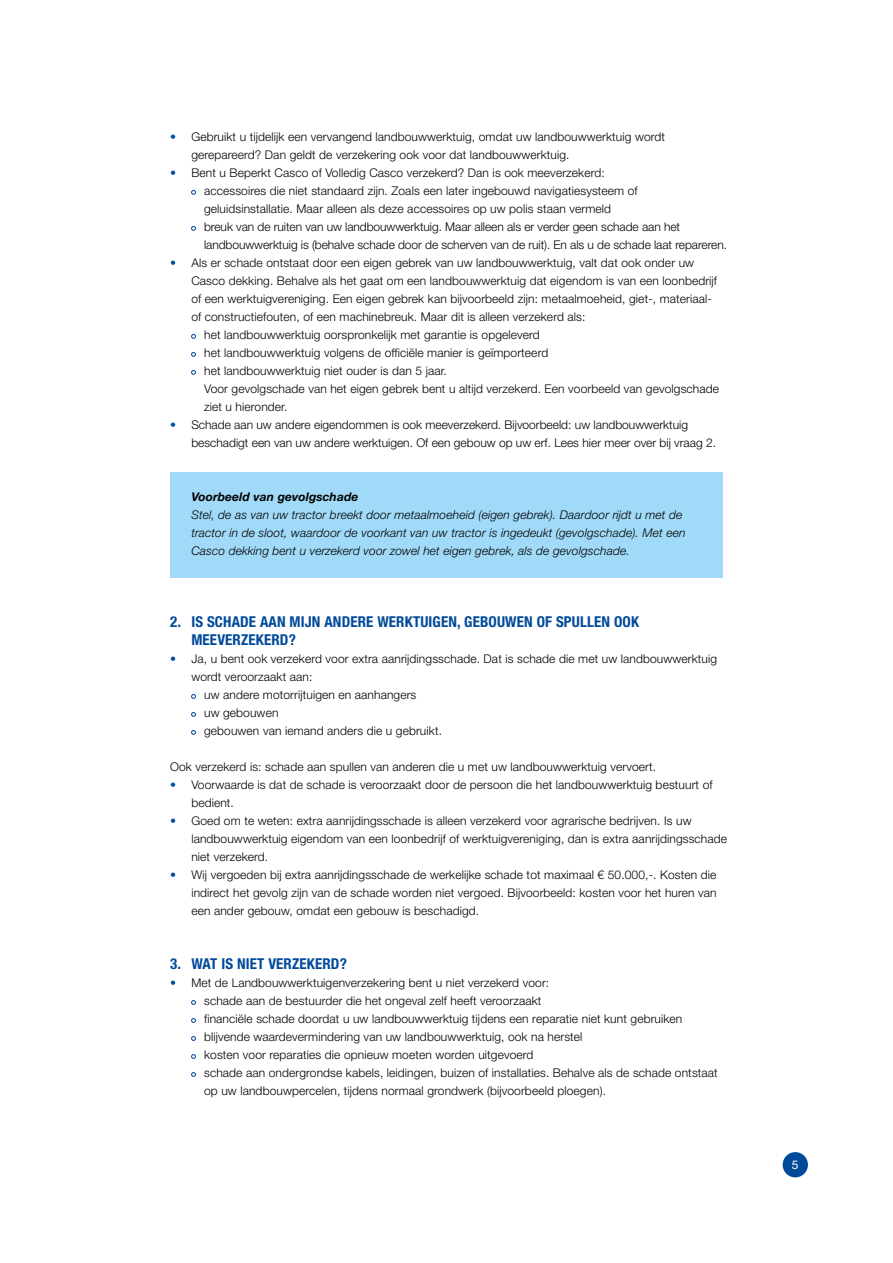
<style>
.page{position:relative;width:893px;height:1263px;background:#fff}
.page>*{position:absolute;margin:0;border:0;box-sizing:border-box;transform-origin:0 0}
.t1{font:700 condensed 15px/18px "Helvetica Neue LT Std";letter-spacing:.01em;color:#004a9a}
.t2{font:300 12px/18px "Helvetica Neue LT Std";letter-spacing:.01em;color:#000}
.t3{font:italic 300 12px/18px "Helvetica Neue LT Std";letter-spacing:.01em;color:#000}
.t4{font:italic 700 12px "Helvetica Neue LT Std";letter-spacing:.01em;color:#000}
.t5{font:12px "Helvetica Neue LT Std";color:#fff}
.s1{color:#004a9a}
</style>
<div class="page">
<div style="left:783px;top:1152px;width:25px;height:25px;background:#004a9a;border-radius:50%"></div>
<div style="left:170px;top:472px;width:553px;height:105px;background:#a1daf8"></div>
<svg style="left:191px;top:190px;width:5px;height:5px"></svg>
<svg style="left:191px;top:226px;width:5px;height:5px"></svg>
<svg style="left:191px;top:334px;width:5px;height:5px"></svg>
<svg style="left:191px;top:352px;width:5px;height:5px"></svg>
<svg style="left:191px;top:370px;width:5px;height:5px"></svg>
<svg style="left:191px;top:694px;width:5px;height:5px"></svg>
<svg style="left:191px;top:712px;width:5px;height:5px"></svg>
<svg style="left:191px;top:730px;width:5px;height:5px"></svg>
<svg style="left:191px;top:1000px;width:5px;height:5px"></svg>
<svg style="left:191px;top:1018px;width:5px;height:5px"></svg>
<svg style="left:191px;top:1036px;width:5px;height:5px"></svg>
<svg style="left:191px;top:1054px;width:5px;height:5px"></svg>
<svg style="left:191px;top:1072px;width:5px;height:5px"></svg>
<p class="t2" style="left:191px;top:127px;width:475px;text-indent:-21px"><span class="s1">•</span> Gebruikt u tijdelijk een vervangend landbouwwerktuig, omdat uw landbouwwerktuig wordt gerepareerd? Dan geldt de verzekering ook voor dat landbouwwerktuig.</p>
<p class="t2" style="left:204px;top:163px;width:524px;text-indent:-34px"><span class="s1">•</span> Bent u Beperkt Casco of Volledig Casco verzekerd? Dan is ook meeverzekerd:<br>accessoires die niet standaard zijn. Zoals een later ingebouwd navigatiesysteem of geluidsinstallatie. Maar alleen als deze accessoires op uw polis staan vermeld<br>breuk van de ruiten van uw landbouwwerktuig. Maar alleen als er verder geen schade aan het landbouwwerktuig is (behalve schade door de scherven van de ruit). En als u de schade laat repareren.</p>
<p class="t2" style="left:170px;top:253px;width:526px"><span class="s1">•</span> Als er schade ontstaat door een eigen gebrek van uw landbouwwerktuig, valt dat ook onder uw</p>
<p class="t2" style="left:191px;top:271px;width:527px">Casco dekking. Behalve als het gaat om een landbouwwerktuig dat eigendom is van een loonbedrijf</p>
<p class="t2" style="left:191px;top:289px;width:522px">of een werktuigvereniging. Een eigen gebrek kan bijvoorbeeld zijn: metaalmoeheid, giet-, materiaal-</p>
<p class="t2" style="left:191px;top:307px;width:396px">of constructiefouten, of een machinebreuk. Maar dit is alleen verzekerd als:</p>
<p class="t2" style="left:204px;top:325px;width:337px">het landbouwwerktuig oorspronkelijk met garantie is opgeleverd</p>
<p class="t2" style="left:204px;top:343px;width:346px">het landbouwwerktuig volgens de officiële manier is geïmporteerd</p>
<p class="t2" style="left:204px;top:361px;width:244px">het landbouwwerktuig niet ouder is dan 5 jaar.</p>
<p class="t2" style="left:204px;top:379px;width:516px">Voor gevolgschade van het eigen gebrek bent u altijd verzekerd. Een voorbeeld van gevolgschade</p>
<p class="t2" style="left:204px;top:397px;width:85px">ziet u hieronder.</p>
<p class="t2" style="left:191px;top:415px;width:526px;text-indent:-21px"><span class="s1">•</span> Schade aan uw andere eigendommen is ook meeverzekerd. Bijvoorbeeld: uw landbouwwerktuig beschadigt een van uw andere werktuigen. Of een gebouw op uw erf. Lees hier meer over bij vraag 2.</p>
<p class="t4" style="left:191px;top:489px;width:169px">Voorbeeld van gevolgschade</p>
<p class="t3" style="left:191px;top:505px;width:496px">Stel, de as van uw tractor breekt door metaalmoeheid (eigen gebrek). Daardoor rijdt u met de tractor in de sloot, waardoor de voorkant van uw tractor is ingedeukt (gevolgschade). Met een<br>Casco dekking bent u verzekerd voor zowel het eigen gebrek, als de gevolgschade.</p>
<p class="t1" style="left:191px;top:612px;width:449px;text-indent:-21px">2. IS SCHADE AAN MIJN ANDERE WERKTUIGEN, GEBOUWEN OF SPULLEN OOK<br>MEEVERZEKERD?</p>
<p class="t2" style="left:170px;top:649px;width:549px"><span class="s1">•</span> Ja, u bent ook verzekerd voor extra aanrijdingsschade. Dat is schade die met uw landbouwwerktuig</p>
<p class="t2" style="left:191px;top:667px;width:123px">wordt veroorzaakt aan:</p>
<p class="t2" style="left:204px;top:685px;width:214px">uw andere motorrijtuigen en aanhangers</p>
<p class="t2" style="left:204px;top:703px;width:76px">uw gebouwen</p>
<p class="t2" style="left:204px;top:721px;width:239px">gebouwen van iemand anders die u gebruikt.</p>
<p class="t2" style="left:170px;top:757px;width:487px">Ook verzekerd is: schade aan spullen van anderen die u met uw landbouwwerktuig vervoert.</p>
<p class="t2" style="left:191px;top:775px;width:523px;text-indent:-21px"><span class="s1">•</span> Voorwaarde is dat de schade is veroorzaakt door de persoon die het landbouwwerktuig bestuurt of bedient.</p>
<p class="t2" style="left:191px;top:811px;width:537px;text-indent:-21px"><span class="s1">•</span> Goed om te weten: extra aanrijdingsschade is alleen verzekerd voor agrarische bedrijven. Is uw landbouwwerktuig eigendom van een loonbedrijf of werktuigvereniging, dan is extra aanrijdingsschade niet verzekerd.</p>
<p class="t2" style="left:191px;top:865px;width:527px;text-align:justify;text-indent:-21px"><span class="s1">•</span> Wij vergoeden bij extra aanrijdingsschade de werkelijke schade tot maximaal € 50.000,-. Kosten die indirect het gevolg zijn van de schade worden niet vergoed. Bijvoorbeeld: kosten voor het huren van een ander gebouw, omdat een gebouw is beschadigd.</p>
<p class="t1" style="left:170px;top:954px;width:178px">3. WAT IS NIET VERZEKERD?</p>
<p class="t2" style="left:204px;top:973px;width:515px;text-indent:-34px"><span class="s1">•</span> Met de Landbouwwerktuigenverzekering bent u niet verzekerd voor:<br>schade aan de bestuurder die het ongeval zelf heeft veroorzaakt<br>financiële schade doordat u uw landbouwwerktuig tijdens een reparatie niet kunt gebruiken blijvende waardevermindering van uw landbouwwerktuig, ook na herstel<br>kosten voor reparaties die opnieuw moeten worden uitgevoerd<br>schade aan ondergrondse kabels, leidingen, buizen of installaties. Behalve als de schade ontstaat op uw landbouwpercelen, tijdens normaal grondwerk (bijvoorbeeld ploegen).</p>
<p class="t5" style="left:792px;top:1157px;width:8px">5</p>
</div>
